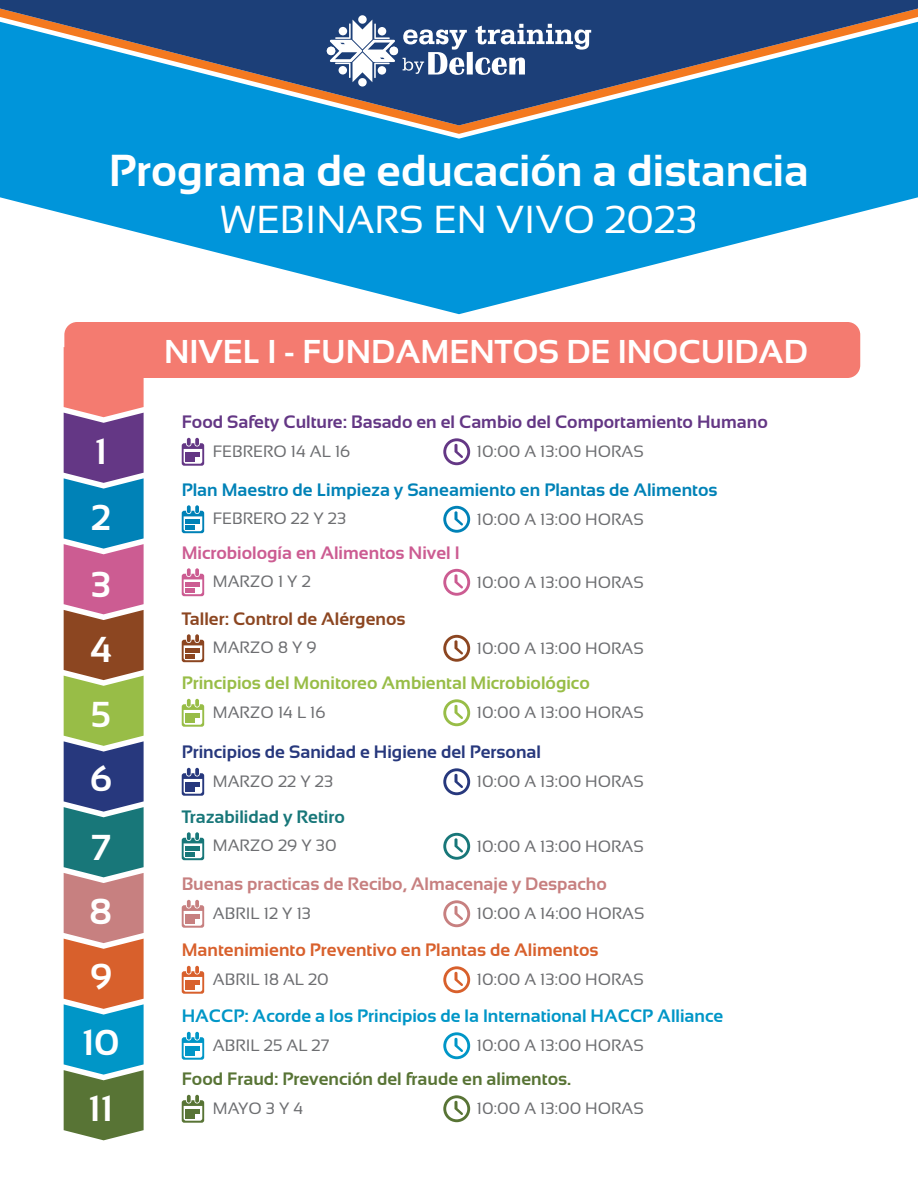
<style>
.page{position:relative;width:918px;height:1188px;background:#fff}
.page>*{position:absolute;margin:0;border:0;box-sizing:border-box;transform-origin:0 0}
.t1{font:700 44.7px "Sansation";color:#fff}
.t2{font:39px "Sansation";color:#fff}
.t3{font:700 36px/65.8px "Sansation";color:#fff}
.t4{font:700 33px "Sansation";color:#fff}
.t5{font:700 18px "Sansation";color:#643785}
.t6{font:700 18px "Sansation";color:#0096c7}
.t7{font:700 18px "Sansation";color:#0082b7}
.t8{font:700 18px "Sansation";color:#98bd47}
.t9{font:700 18px "Sansation";color:#c78080}
.t10{font:700 18px "Sansation";color:#d8602c}
.t11{font:700 18px "Sansation";color:#587435}
.t12{font:700 18px "Sansation";color:#27387d}
.t13{font:700 18px "Sansation";color:#cc5c92}
.t14{font:700 18px "Sansation";color:#8c4621}
.t15{font:700 18px "Sansation";color:#187779}
.t16{font:16.5px "Sansation";color:#6d6e71}
</style>
<div class="page">
<svg style="left:0;top:134px;width:918px;height:180px;fill:#0095da"></svg>
<svg style="left:64px;top:369px;width:80px;height:771px;background:#7d7a7c"></svg>
<svg style="left:0;top:125px;width:918px;height:9px;background:#1398d4"></svg>
<svg style="left:0;top:119px;width:918px;height:6px;background:#1c95cb"></svg>
<svg style="left:0;top:0;width:918px;height:119px;background:#296c9d"></svg>
<div style="left:358px;top:15px;width:9px;height:9px;background:#fff;border-radius:50%"></div>
<div style="left:358px;top:78px;width:9px;height:9px;background:#fff;border-radius:50%"></div>
<svg style="left:403px;top:24px;width:188px;height:51px"></svg>
<div style="left:390px;top:47px;width:8px;height:8px;background:#fff;border-radius:50%"></div>
<svg style="left:330px;top:20px;width:65px;height:62px"></svg>
<div style="left:327px;top:47px;width:8px;height:8px;background:#fff;border-radius:50%"></div>
<svg style="left:443px;top:1095px;width:27px;height:27px"></svg>
<svg style="left:182px;top:1095px;width:22px;height:28px"></svg>
<svg style="left:443px;top:438px;width:27px;height:27px"></svg>
<svg style="left:182px;top:438px;width:22px;height:28px"></svg>
<svg style="left:443px;top:506px;width:27px;height:27px"></svg>
<svg style="left:182px;top:505px;width:22px;height:28px"></svg>
<div style="left:64px;top:322px;width:796px;height:56px;background:#f47b70;border-radius:13px"></div>
<svg style="left:443px;top:569px;width:27px;height:27px"></svg>
<svg style="left:182px;top:568px;width:22px;height:28px"></svg>
<svg style="left:443px;top:635px;width:27px;height:27px"></svg>
<svg style="left:182px;top:634px;width:22px;height:28px"></svg>
<svg style="left:443px;top:699px;width:27px;height:27px"></svg>
<svg style="left:182px;top:699px;width:22px;height:28px"></svg>
<svg style="left:443px;top:768px;width:27px;height:27px"></svg>
<svg style="left:182px;top:768px;width:22px;height:28px"></svg>
<svg style="left:443px;top:833px;width:27px;height:27px"></svg>
<svg style="left:182px;top:832px;width:22px;height:28px"></svg>
<svg style="left:443px;top:900px;width:27px;height:27px"></svg>
<svg style="left:182px;top:900px;width:22px;height:28px"></svg>
<svg style="left:443px;top:966px;width:27px;height:27px"></svg>
<svg style="left:182px;top:966px;width:22px;height:28px"></svg>
<svg style="left:443px;top:1032px;width:27px;height:27px"></svg>
<svg style="left:182px;top:1032px;width:22px;height:28px"></svg>
<h1 class="t1" style="left:109px;top:146px;width:702px">Programa de educación a distancia</h1>
<h2 class="t2" style="left:220px;top:198px;width:479px">WEBINARS EN VIVO 2023</h2>
<h3 class="t3" style="left:90px;top:419px;width:23px">1<br>2<br>3<br>4</h3>
<h3 class="t3" style="left:90px;top:683px;width:23px;line-height:64.2px">5<br>6</h3>
<h3 class="t3" style="left:82px;top:816px;width:39px;line-height:64.8px">7<br>8<br>9<br>10</h3>
<h3 class="t3" style="left:89px;top:1075px;width:26px">11</h3>
<h3 class="t4" style="left:164px;top:333px;width:645px">NIVEL I - FUNDAMENTOS DE INOCUIDAD</h3>
<p class="t5" style="left:182px;top:412px;width:588px">Food Safety Culture: Basado en el Cambio del Comportamiento Humano</p>
<p class="t16" style="left:213px;top:442px;width:139px">FEBRERO 14 AL 16</p>
<p class="t16" style="left:477px;top:442px;width:168px">10:00 A 13:00 HORAS</p>
<p class="t7" style="left:182px;top:479px;width:537px">Plan Maestro de Limpieza y Saneamiento en Plantas de Alimentos</p>
<p class="t16" style="left:213px;top:510px;width:135px">FEBRERO 22 Y 23</p>
<p class="t16" style="left:477px;top:510px;width:168px">10:00 A 13:00 HORAS</p>
<p class="t13" style="left:182px;top:542px;width:280px">Microbiología en Alimentos Nivel I</p>
<p class="t16" style="left:213px;top:573px;width:99px">MARZO 1 Y 2</p>
<p class="t16" style="left:477px;top:573px;width:168px">10:00 A 13:00 HORAS</p>
<p class="t14" style="left:182px;top:608px;width:225px">Taller: Control de Alérgenos</p>
<p class="t16" style="left:213px;top:639px;width:105px">MARZO 8 Y 9</p>
<p class="t16" style="left:477px;top:639px;width:168px">10:00 A 13:00 HORAS</p>
<p class="t8" style="left:182px;top:673px;width:410px">Principios del Monitoreo Ambiental Microbiológico</p>
<p class="t16" style="left:213px;top:703px;width:114px">MARZO 14 L 16</p>
<p class="t16" style="left:477px;top:703px;width:168px">10:00 A 13:00 HORAS</p>
<p class="t12" style="left:182px;top:742px;width:361px">Principios de Sanidad e Higiene del Personal</p>
<p class="t16" style="left:213px;top:772px;width:122px">MARZO 22 Y 23</p>
<p class="t16" style="left:477px;top:772px;width:168px">10:00 A 13:00 HORAS</p>
<p class="t15" style="left:182px;top:806px;width:165px">Trazabilidad y Retiro</p>
<p class="t16" style="left:213px;top:837px;width:125px">MARZO 29 Y 30</p>
<p class="t16" style="left:477px;top:837px;width:168px">10:00 A 13:00 HORAS</p>
<p class="t9" style="left:182px;top:874px;width:427px">Buenas practicas de Recibo, Almacenaje y Despacho</p>
<p class="t16" style="left:213px;top:904px;width:100px">ABRIL 12 Y 13</p>
<p class="t16" style="left:477px;top:904px;width:169px">10:00 A 14:00 HORAS</p>
<p class="t10" style="left:182px;top:940px;width:418px">Mantenimiento Preventivo en Plantas de Alimentos</p>
<p class="t16" style="left:213px;top:970px;width:117px">ABRIL 18 AL 20</p>
<p class="t16" style="left:477px;top:970px;width:168px">10:00 A 13:00 HORAS</p>
<p class="t6" style="left:182px;top:1006px;width:543px">HACCP: Acorde a los Principios de la International HACCP Alliance</p>
<p class="t16" style="left:213px;top:1036px;width:118px">ABRIL 25 AL 27</p>
<p class="t16" style="left:477px;top:1036px;width:168px">10:00 A 13:00 HORAS</p>
<p class="t11" style="left:182px;top:1069px;width:391px">Food Fraud: Prevención del fraude en alimentos.</p>
<p class="t16" style="left:213px;top:1099px;width:92px">MAYO 3 Y 4</p>
<p class="t16" style="left:477px;top:1099px;width:168px">10:00 A 13:00 HORAS</p>
</div>
